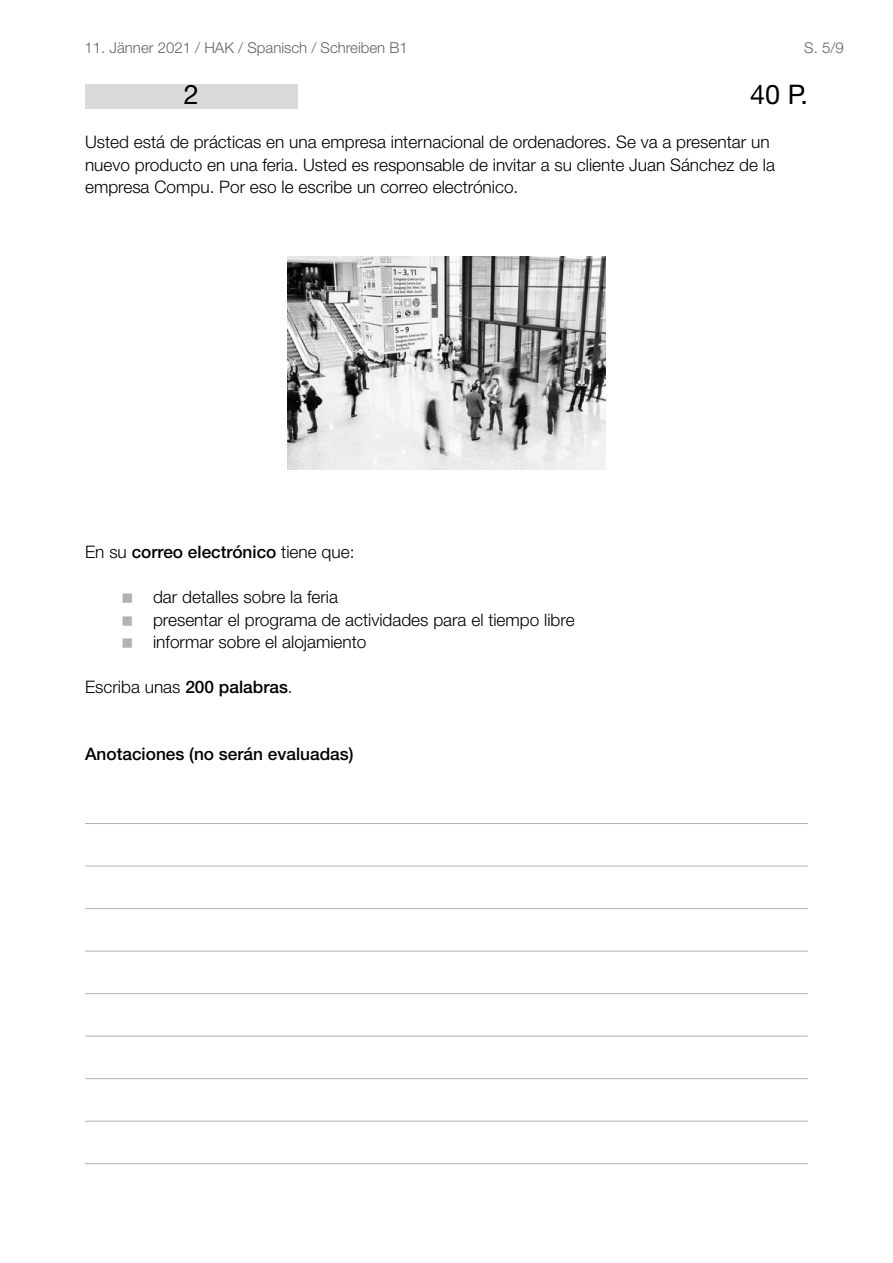
<style>
.page{position:relative;width:893px;height:1263px;background:#fff}
.page>*{position:absolute;margin:0;border:0;box-sizing:border-box;transform-origin:0 0}
.t1{font:27px "Helvetica Neue LT Pro";color:#000}
.t2{font:300 17.25px/22.5px "Helvetica Neue LT Pro";color:#000}
.t3{font:500 17.25px "Helvetica Neue LT Pro";color:#000}
.t4{font:300 15px "Helvetica Neue LT Std";color:#636363}
.s1{font-weight:300}
.s2{font-weight:500}
</style>
<div class="page">
<div style="left:85px;top:85px;width:213px;height:24px;background:#dadada"></div>
<hr style="left:85px;top:823px;width:723px;height:1px;background:#b2b2b2">
<hr style="left:85px;top:866px;width:723px;height:1px;background:#b2b2b2">
<hr style="left:85px;top:908px;width:723px;height:1px;background:#b2b2b2">
<hr style="left:85px;top:951px;width:723px;height:1px;background:#b2b2b2">
<hr style="left:85px;top:993px;width:723px;height:1px;background:#b2b2b2">
<hr style="left:85px;top:1036px;width:723px;height:1px;background:#b2b2b2">
<hr style="left:85px;top:1078px;width:723px;height:1px;background:#b2b2b2">
<hr style="left:85px;top:1121px;width:723px;height:1px;background:#b2b2b2">
<hr style="left:85px;top:1163px;width:723px;height:1px;background:#b2b2b2">
<img style="left:287px;top:257px;width:319px;height:212px">
<p class="t4" style="left:85px;top:39px;width:325px">11. Jänner 2021 / HAK / Spanisch / Schreiben B1</p>
<p class="t4" style="left:804px;top:39px;width:41px">S. 5/9</p>
<h1 class="t1" style="left:184px;top:78px;width:17px">2</h1>
<h1 class="t1" style="left:750px;top:78px;width:59px">40 P.</h1>
<p class="t2" style="left:85px;top:130px;width:691px">Usted está de prácticas en una empresa internacional de ordenadores. Se va a presentar un nuevo producto en una feria. Usted es responsable de invitar a su cliente Juan Sánchez de la empresa Compu. Por eso le escribe un correo electrónico.</p>
<p class="t3" style="left:85px;top:542px;width:271px"><span class="s1">En su</span> correo electrónico <span class="s1">tiene que:</span></p>
<p class="t2" style="left:153px;top:585px;width:423px">dar detalles sobre la feria<br>presentar el programa de actividades para el tiempo libre informar sobre el alojamiento</p>
<p class="t2" style="left:85px;top:675px;width:209px">Escriba unas <span class="s2">200 palabras</span>.</p>
<p class="t3" style="left:85px;top:744px;width:270px">Anotaciones (no serán evaluadas)</p>
</div>
